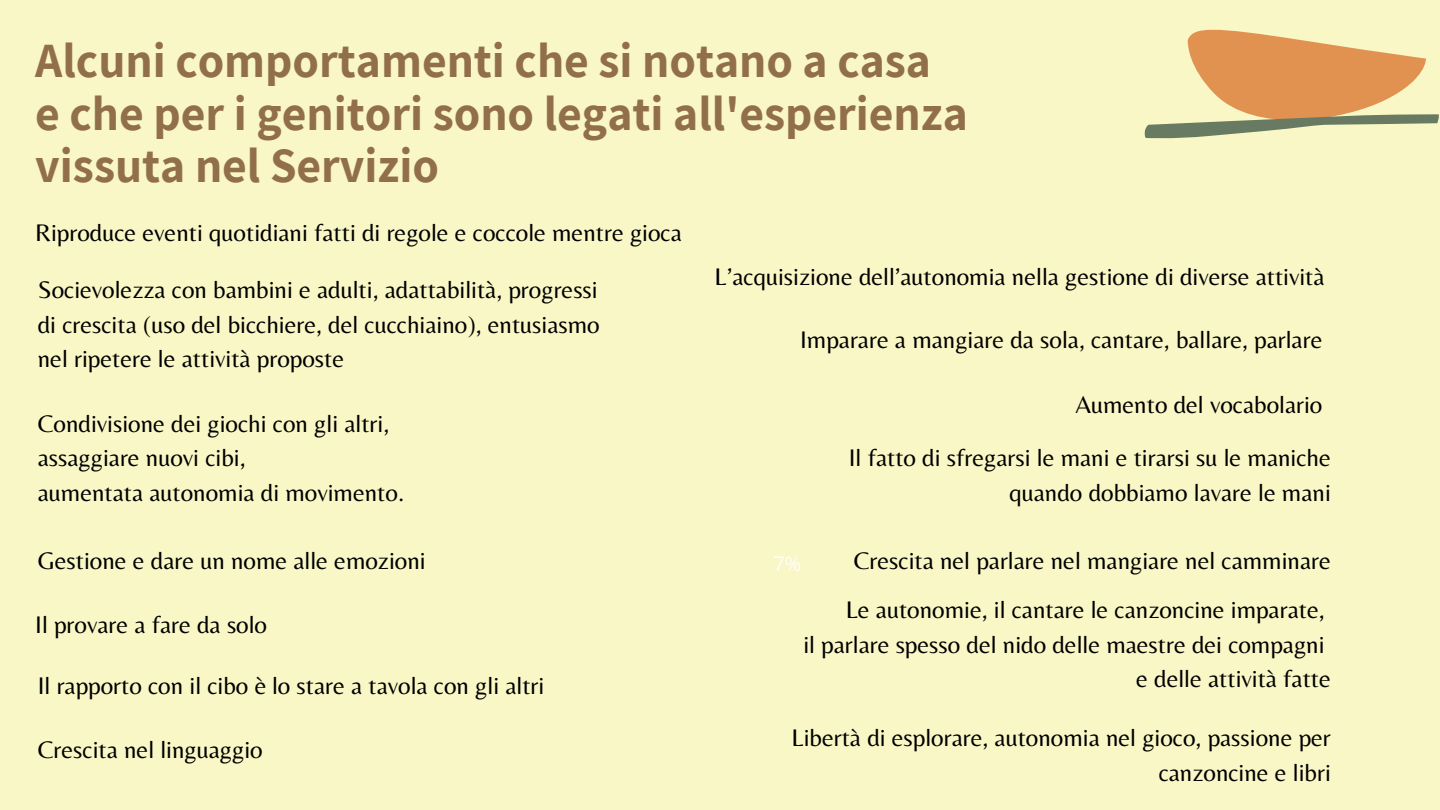
<style>
.page{position:relative;width:1440px;height:810px;background:#f9f7c5}
.page>*{position:absolute;margin:0;border:0;box-sizing:border-box;transform-origin:0 0}
.t1{font:700 48px/52.5px "Assistant";color:#926f4b}
.t2{font:25px/34.5px "Belleza";color:#000;text-align:right}
.t3{font:20.1px "Open Sans";color:#fffdfd}
</style>
<div class="page">
<svg style="left:1145px;top:29px;width:294px;height:110px"></svg>
<p class="t1" style="left:35px;top:33px;width:934px">Alcuni comportamenti che si notano a casa<br>e che per i genitori sono legati all'esperienza vissuta nel Servizio</p>
<h2 class="t2" style="left:35px;top:214px;width:648px">Riproduce eventi quotidiani fatti di regole e coccole mentre gioca</h2>
<h2 class="t2" style="left:38px;top:272px;width:563px;text-align:justify">Socievolezza con bambini e adulti, adattabilità, progressi di crescita (uso del bicchiere, del cucchiaino), entusiasmo nel ripetere le attività proposte</h2>
<h2 class="t2" style="left:38px;top:406px;width:368px;text-align:left">Condivisione dei giochi con gli altri, assaggiare nuovi cibi,<br>aumentata autonomia di movimento.</h2>
<h2 class="t2" style="left:38px;top:542px;width:389px">Gestione e dare un nome alle emozioni</h2>
<h2 class="t2" style="left:35px;top:607px;width:233px">Il provare a fare da solo</h2>
<p class="t2" style="left:38px;top:668px;width:508px">Il rapporto con il cibo è lo stare a tavola con gli altri</p>
<h2 class="t2" style="left:38px;top:732px;width:226px">Crescita nel linguaggio</h2>
<h2 class="t2" style="left:715px;top:259px;width:611px">L’acquisizione dell’autonomia nella gestione di diverse attività</h2>
<h2 class="t2" style="left:800px;top:322px;width:524px">Imparare a mangiare da sola, cantare, ballare, parlare</h2>
<p class="t2" style="left:1075px;top:387px;width:249px">Aumento del vocabolario</p>
<h2 class="t3" style="left:773px;top:550px;width:30px">7%</h2>
<h2 class="t2" style="left:849px;top:440px;width:484px">Il fatto di sfregarsi le mani e tirarsi su le maniche quando dobbiamo lavare le mani</h2>
<h2 class="t2" style="left:854px;top:542px;width:479px">Crescita nel parlare nel mangiare nel camminare</h2>
<h1 class="t2" style="left:803px;top:592px;width:529px">Le autonomie, il cantare le canzoncine imparate,<br>il parlare spesso del nido delle maestre dei compagni e delle attività fatte</h1>
<h2 class="t2" style="left:792px;top:720px;width:541px">Libertà di esplorare, autonomia nel gioco, passione per canzoncine e libri</h2>
</div>
